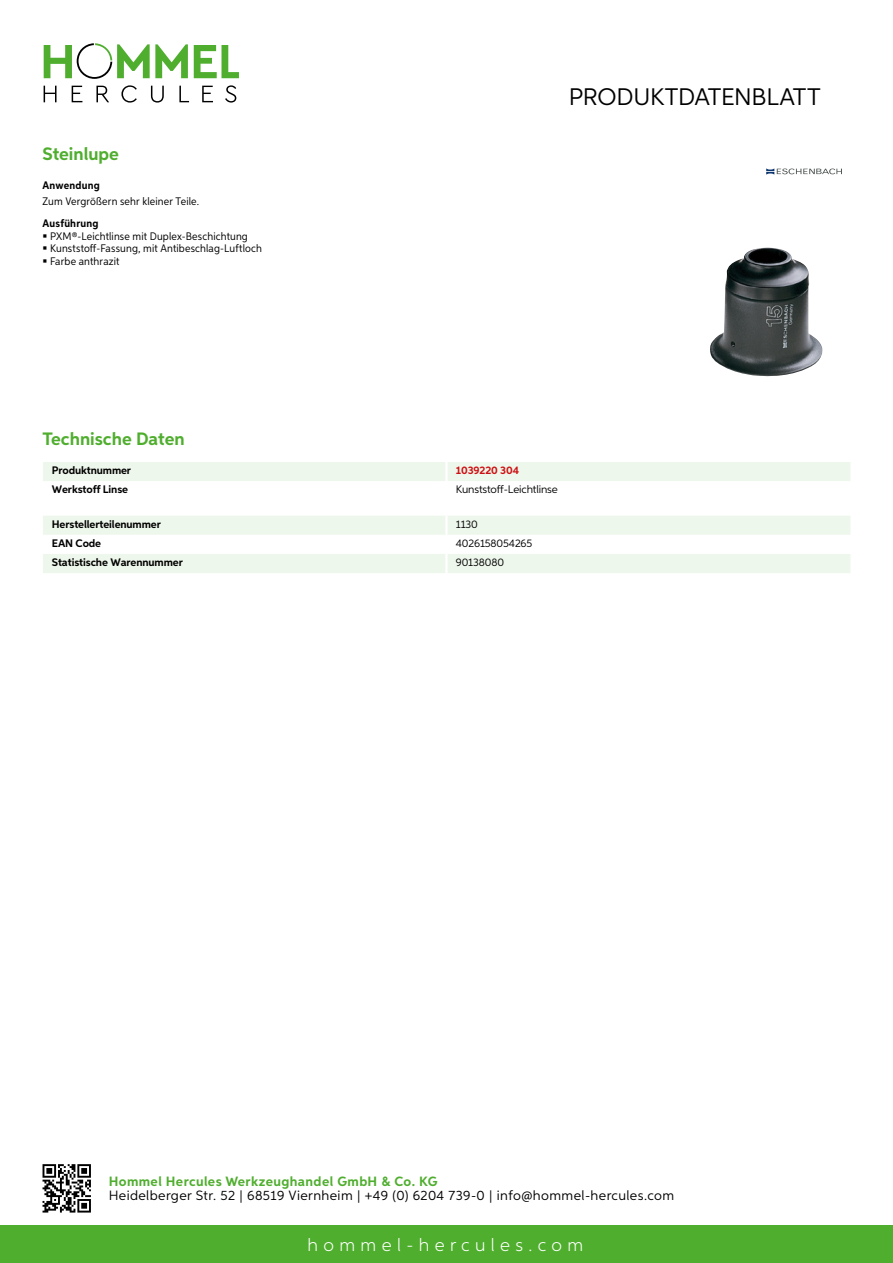
<style>
.page{position:relative;width:893px;height:1263px;background:#fff}
.page>*{position:absolute;margin:0;border:0;box-sizing:border-box;transform-origin:0 0}
.t1{font:24px "Aspira";letter-spacing:-.01em;color:#000}
.t2{font:700 18px "Aspira";color:#50ae2f}
.t3{font:300 18px "Aspira";letter-spacing:.3em;color:#fff}
.t4{font:13.5px "Aspira";letter-spacing:.03em;color:#000}
.t5{font:700 13.5px "Aspira";letter-spacing:.03em;color:#50ae2f}
.t6{font:10.95px/12.8px "Aspira Nar";letter-spacing:.015em;color:#000}
.t7{font:700 10.95px "Aspira";letter-spacing:-.01em;color:#000}
.t8{font:10.95px "Aspira";letter-spacing:-.01em;color:#000}
.t9{font:700 10.95px "Aspira Nar";letter-spacing:.02em;color:#000}
.t10{font:700 10.95px "Aspira";letter-spacing:-.01em;color:#cd1013}
</style>
<div class="page">
<div style="left:0;top:1226px;width:893px;height:37px;background:#50ae2f"></div>
<svg style="left:43px;top:1164px;width:48px;height:48px"></svg>
<svg style="left:194px;top:45px;width:45px;height:33px"></svg>
<svg style="left:44px;top:43px;width:144px;height:36px"></svg>
<svg style="left:44px;top:86px;width:13px;height:16px"></svg>
<svg style="left:72px;top:86px;width:10px;height:16px"></svg>
<svg style="left:96px;top:86px;width:13px;height:16px"></svg>
<svg style="left:121px;top:85px;width:16px;height:18px"></svg>
<svg style="left:151px;top:86px;width:13px;height:17px"></svg>
<svg style="left:179px;top:86px;width:10px;height:16px"></svg>
<svg style="left:202px;top:86px;width:11px;height:16px"></svg>
<svg style="left:225px;top:85px;width:11px;height:18px"></svg>
<div style="left:43px;top:462px;width:807px;height:19px;background:#eef7eb"></div>
<svg style="left:43px;top:516px;width:807px;height:57px"></svg>
<hr style="left:445px;top:554px;width:3px;height:19px;background:#fff">
<img style="left:710px;top:248px;width:113px;height:129px">
<svg style="left:766px;top:168px;width:76px;height:7px"></svg>
<h2 class="t2" style="left:43px;top:142px;width:78px">Steinlupe</h2>
<p class="t9" style="left:43px;top:179px;width:59px">Anwendung</p>
<p class="t6" style="left:43px;top:194px;width:158px">Zum Vergrößern sehr kleiner Teile.</p>
<p class="t9" style="left:43px;top:216px;width:58px">Ausführung</p>
<p class="t6" style="left:50px;top:229px;width:213px">PXM®-Leichtlinse mit Duplex-Beschichtung<br>Kunststoff-Fassung, mit Antibeschlag-Luftloch<br>Farbe anthrazit</p>
<h1 class="t1" style="left:569px;top:82px;width:253px">Produktdatenblatt</h1>
<h2 class="t2" style="left:43px;top:428px;width:144px">Technische Daten</h2>
<p class="t7" style="left:52px;top:463px;width:81px">Produktnummer</p>
<p class="t10" style="left:456px;top:463px;width:65px">1039220 304</p>
<p class="t7" style="left:52px;top:483px;width:78px">Werkstoff Linse</p>
<p class="t8" style="left:456px;top:483px;width:104px">Kunststoff-Leichtlinse</p>
<p class="t7" style="left:52px;top:517px;width:111px">Herstellerteilenummer</p>
<p class="t8" style="left:456px;top:517px;width:24px">1130</p>
<p class="t7" style="left:52px;top:536px;width:51px">EAN Code</p>
<p class="t8" style="left:456px;top:536px;width:78px">4026158054265</p>
<p class="t7" style="left:52px;top:555px;width:132px">Statistische Warennummer</p>
<p class="t8" style="left:456px;top:555px;width:50px">90138080</p>
<p class="t5" style="left:109px;top:1172px;width:330px">Hommel Hercules Werkzeughandel GmbH &amp; Co. KG</p>
<p class="t4" style="left:109px;top:1187px;width:567px">Heidelberger Str. 52 | 68519 Viernheim | +49 (0) 6204 739-0 | info@hommel-hercules.com</p>
<h2 class="t3" style="left:307px;top:1234px;width:277px">hommel-hercules.com</h2>
</div>
